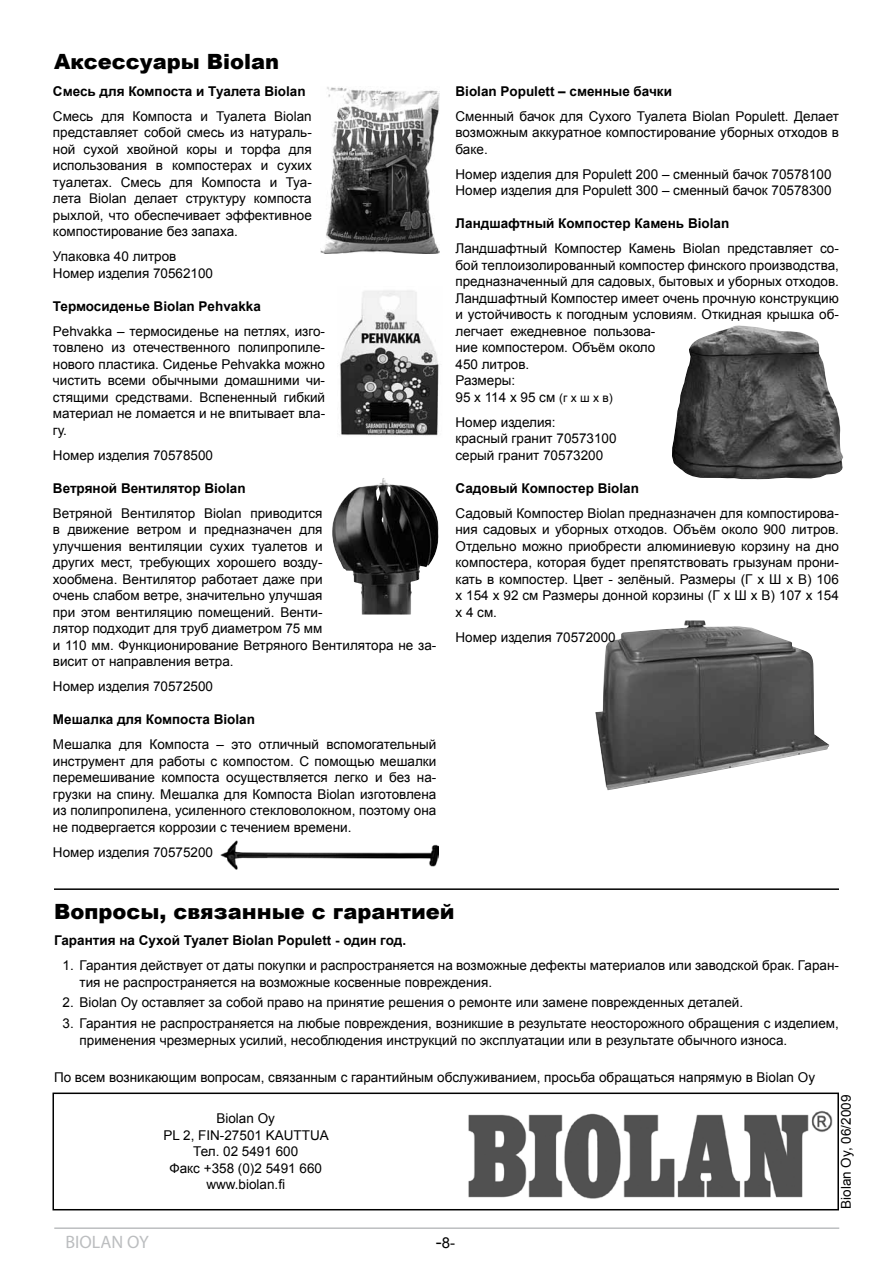
<style>
.page{position:relative;width:893px;height:1263px;background:#fff}
.page>*{position:absolute;margin:0;border:0;box-sizing:border-box;transform-origin:0 0}
.t1{font:900 21px "Arial";color:#000}
.t2{font:18px "Myriad Pro";color:#bcbec0}
.t3{font:15px "Arial";color:#000}
.t4{font:13.5px/16.5px "Arial";color:#000}
.t5{font:700 13.5px "Arial";color:#000}
.s1{font-size:12px}
.s2{font-size:18px}
</style>
<div class="page">
<hr style="left:54px;top:1227px;width:785px;height:2px;background:#bcbec0">
<img style="left:220px;top:840px;width:218px;height:29px">
<img style="left:595px;top:620px;width:234px;height:170px">
<img style="left:320px;top:87px;width:120px;height:166px">
<hr style="left:54px;top:888px;width:785px;height:2px;background:#000">
<img style="left:468px;top:1110px;width:365px;height:89px">
<div style="left:52px;top:1092px;width:787px;height:118px;border:2px solid #000"></div>
<img style="left:332px;top:478px;width:107px;height:136px">
<img style="left:340px;top:290px;width:99px;height:146px">
<img style="left:672px;top:325px;width:171px;height:154px">
<h1 class="t1" style="left:54px;top:46px;width:227px">Аксессуары Biolan</h1>
<p class="t5" style="left:53px;top:82px;width:254px">Cмесь для Компоста и Туалета Biolan</p>
<p class="t4" style="left:53px;top:108px;width:260px;text-align:justify">Cмесь для Компоста и Туалета Biolan представляет собой смесь из натураль&shy;ной сухой хвойной коры и торфа для использования в компостерах и сухих туалетах. Cмесь для Компоста и Туа&shy;лета Biolan делает структуру компоста рыхлой, что обеспечивает эффективное компостирование без запаха.</p>
<p class="t4" style="left:53px;top:248px;width:162px">Упаковка 40 литров<br>Номер изделия 70562100</p>
<p class="t5" style="left:53px;top:297px;width:209px">Термосиденье Biolan Pehvakka</p>
<p class="t4" style="left:53px;top:323px;width:274px;text-align:justify">Pehvakka – термосиденье на петлях, изго&shy;товлено из отечественного полипропиле&shy;нового пластика. Сиденье Pehvakka можно чистить всеми обычными домашними чи&shy;стящими средствами. Вспененный гибкий материал не ломается и не впитывает вла&shy;гу.</p>
<p class="t4" style="left:53px;top:447px;width:162px">Номер изделия 70578500</p>
<p class="t5" style="left:53px;top:479px;width:194px">Ветряной Вентилятор Biolan</p>
<p class="t4" style="left:53px;top:505px;width:385px">Ветряной Вентилятор Biolan приводится<br>в движение ветром и предназначен для<br>улучшения вентиляции сухих туалетов и<br>других мест, требующих хорошего возду-<br>хообмена. Вентилятор работает даже при<br>очень слабом ветре, значительно улучшая<br>при этом вентиляцию помещений. Венти-<br>лятор подходит для труб диаметром 75 мм<br>и 110 мм. Функционирование Ветряного Вентилятора не за&shy;висит от направления ветра.</p>
<p class="t4" style="left:53px;top:678px;width:162px">Номер изделия 70572500</p>
<p class="t5" style="left:53px;top:711px;width:204px">Мешалка для Компоста Biolan</p>
<p class="t4" style="left:53px;top:736px;width:385px;text-align:justify">Мешалка для Компоста – это отличный вспомогательный инструмент для работы с компостом. С помощью мешалки перемешивание компоста осуществляется легко и без на&shy;грузки на спину. Мешалка для Компоста Biolan изготовлена из полипропилена, усиленного стекловолокном, поэтому она не подвергается коррозии с течением времени.</p>
<p class="t4" style="left:53px;top:844px;width:162px">Номер изделия 70575200</p>
<p class="t5" style="left:455px;top:82px;width:218px">Biolan Populett – сменные бачки</p>
<p class="t4" style="left:455px;top:108px;width:385px;text-align:justify">Сменный бачок для Сухого Туалета Biolan Populett. Делает возможным аккуратное компостирование уборных отходов в баке.</p>
<p class="t4" style="left:455px;top:166px;width:378px">Номер изделия для Populett 200 – сменный бачок 70578100<br>Номер изделия для Populett 300 – сменный бачок 70578300</p>
<p class="t5" style="left:455px;top:215px;width:275px">Ландшафтный Компостер Камень Biolan</p>
<p class="t4" style="left:455px;top:240px;width:385px">Ландшафтный Компостер Камень Biolan представляет со&shy;бой теплоизолированный компостер финского производства, предназначенный для садовых, бытовых и уборных отходов.<br>Ландшафтный Компостер имеет очень прочную конструкцию и устойчивость к погодным условиям. Откидная крышка об&shy;легчает ежедневное пользова-<br>ние компостером. Объём около<br>450 литров.<br>Размеры:<br>95 x 114 x 95 см <span class="s1">(г x ш x в)</span></p>
<p class="t4" style="left:455px;top:414px;width:163px">Номер изделия:<br>красный гранит 70573100 серый гранит 70573200</p>
<p class="t5" style="left:455px;top:479px;width:185px">Садовый Компостер Biolan</p>
<p class="t4" style="left:455px;top:505px;width:385px;text-align:justify">Садовый Компостер Biolan предназначен для компостирова&shy;ния садовых и уборных отходов. Объём около 900 литров.<br>Отдельно можно приобрести алюминиевую корзину на дно компостера, которая будет препятствовать грызунам прони&shy;кать в компостер. Цвет - зелёный. Размеры (Г x Ш x В) 106 x 154 x 92 см Размеры донной корзины (Г x Ш x В) 107 x 154 x 4 см.</p>
<p class="t4" style="left:455px;top:629px;width:162px">Номер изделия 70572000</p>
<h1 class="t1" style="left:54px;top:897px;width:402px">Вопросы, связанные с гарантией</h1>
<p class="t5" style="left:54px;top:931px;width:354px">Гарантия на Сухой Туалет Biolan Populett - один год.</p>
<p class="t4" style="left:80px;top:957px;width:761px;text-indent:-17px">1. Гарантия действует от даты покупки и распространяется на возможные дефекты материалов или заводской брак. Гаран&shy;тия не распространяется на возможные косвенные повреждения.</p>
<p class="t4" style="left:63px;top:994px;width:682px">2. Biolan Oy оставляет за собой право на принятие решения о ремонте или замене поврежденных деталей.</p>
<p class="t4" style="left:80px;top:1015px;width:761px;text-indent:-17px">3. Гарантия не распространяется на любые повреждения, возникшие в результате неосторожного обращения с изделием, применения чрезмерных усилий, несоблюдения инструкций по эксплуатации или в результате обычного износа.</p>
<p class="t4" style="left:54px;top:1069px;width:763px">По всем возникающим вопросам, связанным с гарантийным обслуживанием, просьба обращаться напрямую в Biolan Oy</p>
<p class="t4" style="left:163px;top:1110px;width:167px;text-align:center">Biolan Oy<br>PL 2, FIN-27501 KAUTTUA<br>Тел. 02 5491 600<br>Факс +358 (0)2 5491 660 www.biolan.fi</p>
<h2 class="t2" style="left:65px;top:1231px;width:85px">BIOLAN OY</h2>
<p class="t3" style="left:436px;top:1233px;width:21px"><span class="s2">-</span>8-</p>
<p class="t4" style="left:838px;top:1209px;width:115px;rotate:-90deg">Biolan Oy, 06/2009</p>
</div>
